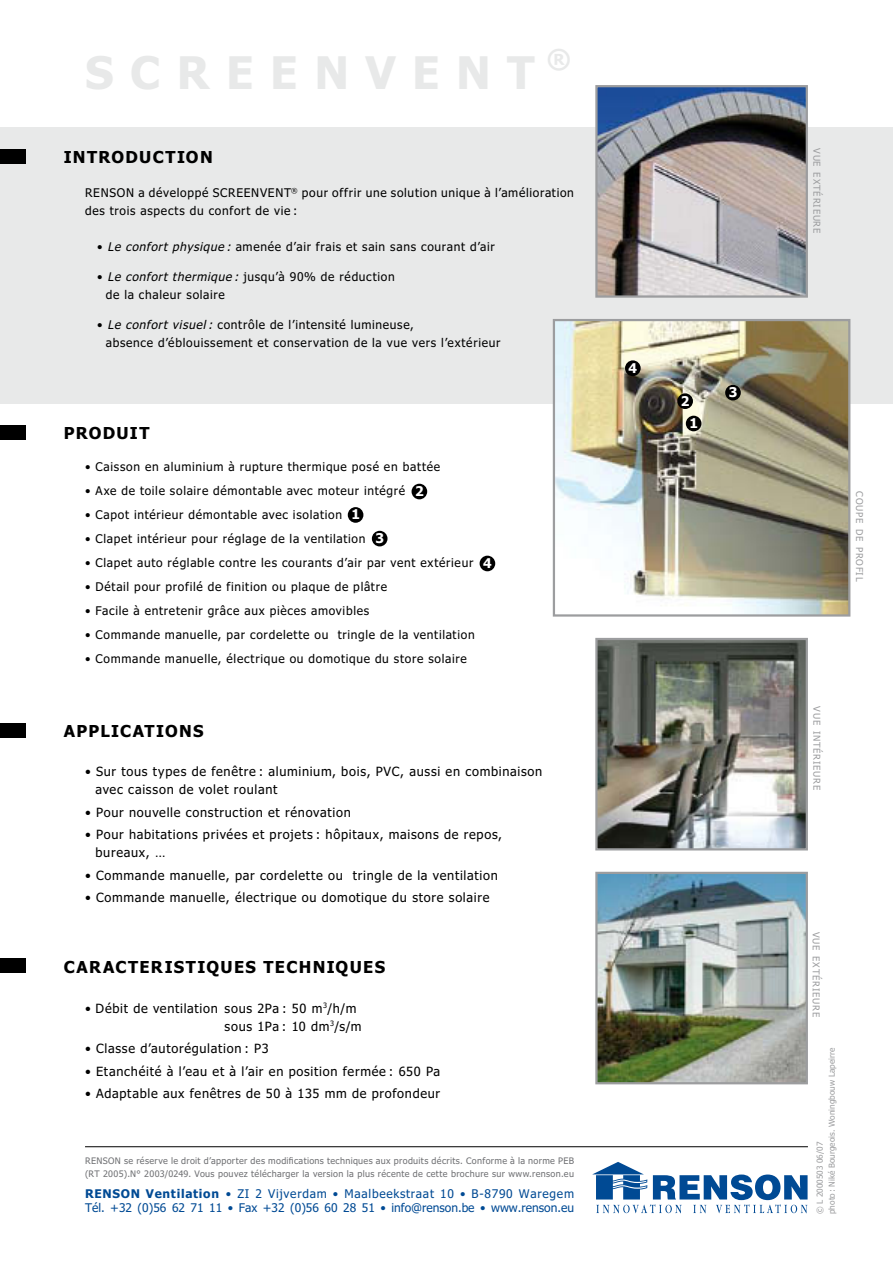
<style>
.page{position:relative;width:893px;height:1263px;background:#fff}
.page>*{position:absolute;margin:0;border:0;box-sizing:border-box;transform-origin:0 0}
.t1{font:700 45px "Tahoma";letter-spacing:.365em;color:#e8e9e9}
.t2{font:700 26.1px "Tahoma";color:#e8e9e9}
.t3{font:700 16.5px "Tahoma";letter-spacing:.08em;color:#000}
.t4{font:700 13.5px "Tahoma";color:#fff}
.t5{font:12.75px/18px "Tahoma";letter-spacing:.055em;color:#000}
.t6{font:12px/18px "Tahoma";letter-spacing:.055em;color:#000}
.t7{font:12px/14.4px "Tahoma";letter-spacing:.06em;color:#004a94}
.t8{font:9.45px "Tahoma";letter-spacing:.08em;color:#9c9d9f}
.t9{font:9px/13.5px "Tahoma";letter-spacing:.035em;color:#6f7073}
.t10{font:8.25px/12px "Tahoma";color:#9c9d9f}
.s1{font-style:italic}
.s2{font-weight:700}
</style>
<div class="page">
<div style="left:0;top:128px;width:893px;height:276px;background:#e8e9e9"></div>
<img style="left:556px;top:322px;width:291px;height:292px">
<div style="left:553px;top:319px;width:297px;height:298px;border:2px solid #9c9d9f"></div>
<img style="left:598px;top:641px;width:207px;height:206px">
<div style="left:595px;top:638px;width:213px;height:212px;border:2px solid #9c9d9f"></div>
<img style="left:598px;top:88px;width:207px;height:207px">
<div style="left:595px;top:85px;width:213px;height:213px;border:2px solid #9c9d9f"></div>
<img style="left:598px;top:875px;width:207px;height:206px">
<div style="left:595px;top:872px;width:213px;height:212px;border:2px solid #9c9d9f"></div>
<div style="left:0;top:149px;width:26px;height:15px;background:#000"></div>
<div style="left:0;top:425px;width:26px;height:15px;background:#000"></div>
<div style="left:0;top:723px;width:26px;height:15px;background:#000"></div>
<div style="left:0;top:958px;width:26px;height:15px;background:#000"></div>
<hr style="left:85px;top:1146px;width:723px;height:1px;background:#000">
<svg style="left:592px;top:1162px;width:216px;height:51px"></svg>
<div style="left:686px;top:416px;width:15px;height:15px;background:#000;border-radius:50%"></div>
<div style="left:677px;top:393px;width:16px;height:16px;background:#000;border-radius:50%"></div>
<div style="left:725px;top:385px;width:16px;height:15px;background:#000;border-radius:50%"></div>
<div style="left:625px;top:360px;width:16px;height:16px;background:#000;border-radius:50%"></div>
<div style="left:348px;top:507px;width:15px;height:16px;background:#000;border-radius:50%"></div>
<div style="left:412px;top:484px;width:15px;height:15px;background:#000;border-radius:50%"></div>
<div style="left:372px;top:531px;width:15px;height:15px;background:#000;border-radius:50%"></div>
<div style="left:480px;top:556px;width:15px;height:15px;background:#000;border-radius:50%"></div>
<h1 class="t1" style="left:85px;top:41px;width:451px">SCREENVENT</h1>
<h2 class="t2" style="left:547px;top:40px;width:26px">®</h2>
<h3 class="t3" style="left:64px;top:145px;width:150px">INTRODUCTION</h3>
<p class="t6" style="left:85px;top:183px;width:490px">RENSON a développé SCREENVENT<sup>®</sup> pour offrir une solution unique à l’amélioration des trois aspects du confort de vie :</p>
<p class="t6" style="left:97px;top:237px;width:399px">• <span class="s1">Le confort physique:</span> amenée d’air frais et sain sans courant d’air</p>
<p class="t6" style="left:106px;top:267px;width:291px;text-indent:-9px">• <span class="s1">Le confort thermique:</span> jusqu’à 90% de réduction de la chaleur solaire</p>
<p class="t6" style="left:106px;top:315px;width:396px;text-indent:-9px">• <span class="s1">Le confort visuel:</span> contrôle de l’intensité lumineuse,<br>absence d’éblouissement et conservation de la vue vers l’extérieur</p>
<h3 class="t3" style="left:64px;top:421px;width:87px">PRODUIT</h3>
<p class="t6" style="left:85px;top:457px;width:357px">• Caisson en aluminium à rupture thermique posé en battée</p>
<p class="t6" style="left:85px;top:481px;width:322px">• Axe de toile solaire démontable avec moteur intégré</p>
<p class="t6" style="left:85px;top:505px;width:259px">• Capot intérieur démontable avec isolation</p>
<p class="t6" style="left:85px;top:529px;width:282px">• Clapet intérieur pour réglage de la ventilation</p>
<p class="t6" style="left:85px;top:553px;width:390px">• Clapet auto réglable contre les courants d’air par vent extérieur</p>
<p class="t6" style="left:85px;top:577px;width:303px">• Détail pour profilé de finition ou plaque de plâtre</p>
<p class="t6" style="left:85px;top:601px;width:286px">• Facile à entretenir grâce aux pièces amovibles</p>
<p class="t6" style="left:85px;top:625px;width:391px">• Commande manuelle, par cordelette ou tringle de la ventilation</p>
<p class="t6" style="left:85px;top:649px;width:383px">• Commande manuelle, électrique ou domotique du store solaire</p>
<p class="t4" style="left:415px;top:482px;width:10px">2</p>
<p class="t4" style="left:351px;top:505px;width:10px">1</p>
<p class="t4" style="left:375px;top:529px;width:10px">3</p>
<p class="t4" style="left:483px;top:553px;width:10px">4</p>
<h3 class="t3" style="left:64px;top:719px;width:141px">APPLICATIONS</h3>
<p class="t5" style="left:96px;top:762px;width:448px;text-indent:-11px">• Sur tous types de fenêtre : aluminium, bois, PVC, aussi en combinaison avec caisson de volet roulant</p>
<p class="t5" style="left:85px;top:802px;width:267px">• Pour nouvelle construction et rénovation</p>
<p class="t5" style="left:96px;top:825px;width:408px;text-indent:-11px">• Pour habitations privées et projets : hôpitaux, maisons de repos, bureaux, …</p>
<p class="t5" style="left:85px;top:865px;width:414px">• Commande manuelle, par cordelette ou tringle de la ventilation</p>
<p class="t5" style="left:85px;top:888px;width:406px">• Commande manuelle, électrique ou domotique du store solaire</p>
<h3 class="t3" style="left:64px;top:955px;width:323px">CARACTERISTIQUES TECHNIQUES</h3>
<p class="t5" style="left:225px;top:998px;width:139px;text-indent:-140px">• Débit de ventilation sous 2Pa : 50 m<sup>3</sup>/h/m sous 1Pa : 10 dm<sup>3</sup>/s/m</p>
<p class="t5" style="left:85px;top:1039px;width:185px">• Classe d’autorégulation : P3</p>
<p class="t5" style="left:85px;top:1061px;width:357px">• Etanchéité à l’eau et à l’air en position fermée : 650 Pa</p>
<p class="t5" style="left:85px;top:1084px;width:357px">• Adaptable aux fenêtres de 50 à 135 mm de profondeur</p>
<p class="t9" style="left:85px;top:1153px;width:490px">RENSON se réserve le droit d’apporter des modifications techniques aux produits décrits. Conforme à la norme PEB (RT 2005).N° 2003/0249. Vous pouvez télécharger la version la plus récente de cette brochure sur www.renson.eu</p>
<p class="t7" style="left:85px;top:1185px;width:490px"><span class="s2">RENSON Ventilation</span> • ZI 2 Vijverdam • Maalbeekstraat 10 • B-8790 Waregem<br>Tél. +32 (0)56 62 71 11 • Fax +32 (0)56 60 28 51 • info@renson.be • www.renson.eu</p>
<p class="t4" style="left:629px;top:358px;width:10px">4</p>
<p class="t4" style="left:681px;top:391px;width:10px">2</p>
<p class="t4" style="left:689px;top:413px;width:10px">1</p>
<p class="t4" style="left:729px;top:383px;width:10px">3</p>
<p class="t8" style="left:823px;top:148px;width:87px;rotate:90deg">vue extérieure</p>
<p class="t8" style="left:866px;top:491px;width:92px;rotate:90deg">coupe de profil</p>
<p class="t8" style="left:823px;top:706px;width:85px;rotate:90deg">vue intérieure</p>
<p class="t8" style="left:822px;top:931px;width:87px;rotate:90deg">vue extérieure</p>
<p class="t10" style="left:813px;top:1214px;width:168px;rotate:-90deg">© L 2000503 06/07<br>photo: Niké Bourgeois. Woningbouw Lapeirre</p>
</div>
